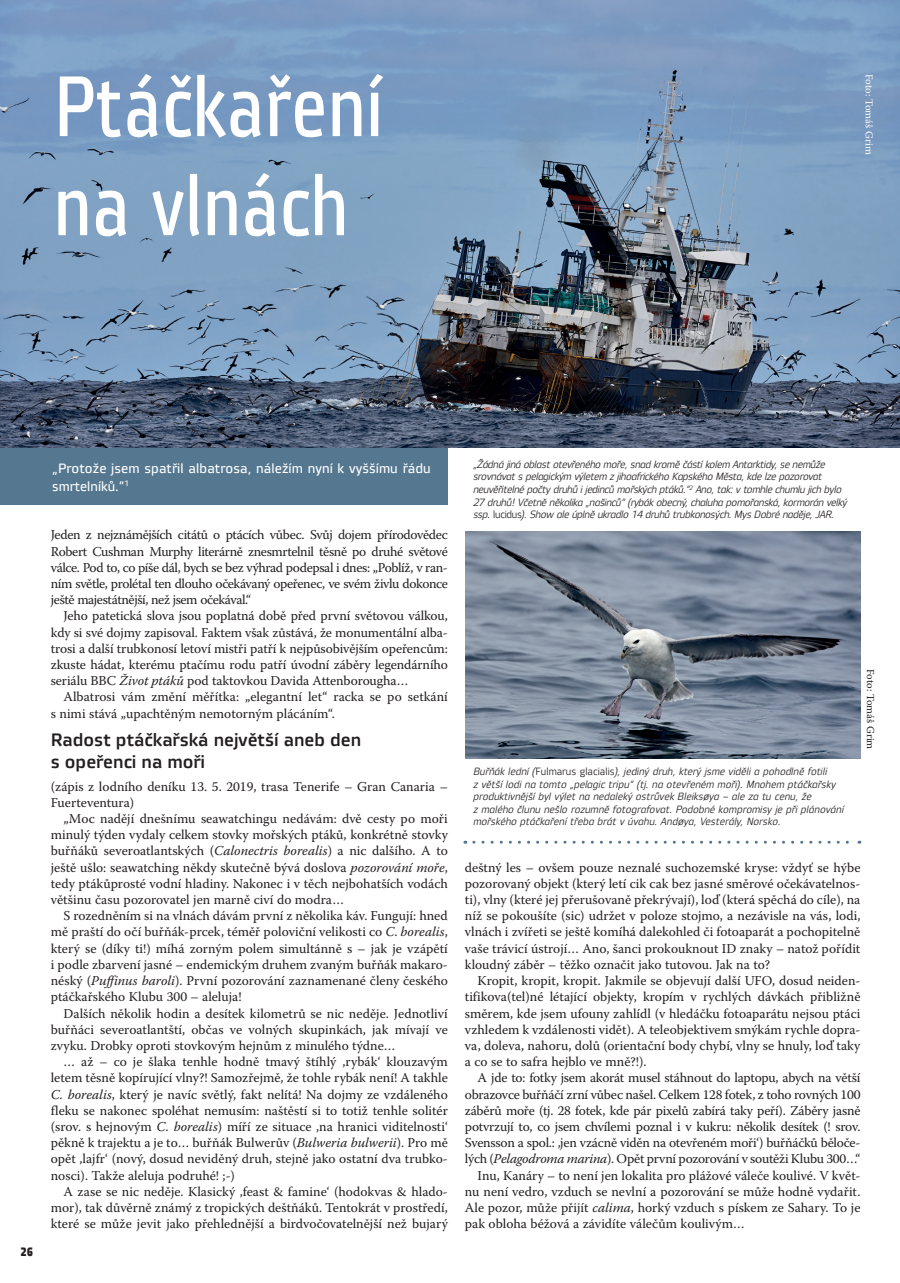
<style>
.page{position:relative;width:900px;height:1283px;background:#fff}
.page>*{position:absolute;margin:0;border:0;box-sizing:border-box;transform-origin:0 0}
.t1{font:85.5px/99px "Vida 22 Pro";letter-spacing:.01em;color:#fff}
.t2{font:18px/21.6px "Vida 33 Pro";color:#231f20}
.t3{font:13.5px/16.2px "Warnock Pro";color:#231f20;text-align:justify}
.t4{font:13.5px "Warnock Pro";letter-spacing:-.02em;color:#231f20}
.t5{font:13.5px/18px "Vida 32 Pro";letter-spacing:.005em;color:#fff}
.t6{font:700 12px "Vida 23 Pro";color:#231f20}
.t7{font:italic 10.5px/12.6px "Vida 31 Pro";letter-spacing:-.03em;color:#231f20}
.t8{font:italic 10.5px/12.6px "Vida 31 Pro";color:#231f20}
.t9{font:10.5px "Warnock Pro";color:#231f20}
.t10{font:10.5px "Warnock Pro";color:#fff}
.s1{font-style:italic}
.s2{font-style:normal}
</style>
<div class="page">
<div style="left:0;top:448px;width:448px;height:56px;background:#557890"></div>
<img style="left:0;top:0;width:900px;height:448px">
<img style="left:465px;top:531px;width:395px;height:227px">
<svg style="left:474px;top:840px;width:386px;height:3px"></svg>
<h1 class="t1" style="left:54px;top:53px;width:331px">Ptáčkaření na vlnách</h1>
<p class="t10" style="left:875px;top:74px;width:82px;rotate:90deg">Foto: Tomáš Grim</p>
<p class="t6" style="left:20px;top:1242px;width:14px">26</p>
<p class="t5" style="left:52px;top:458px;width:380px">„Protože jsem spatřil albatrosa, náležím nyní k vyššímu řádu smrtelníků.“<sup>1</sup></p>
<p class="t3" style="left:51px;top:526px;width:398px">Jeden z nejznámějších citátů o ptácích vůbec. Svůj dojem přírodovědec Robert Cushman Murphy literárně znesmrtelnil těsně po druhé světové válce. Pod to, co píše dál, bych se bez výhrad podepsal i dnes: „Poblíž, v ran&shy;ním světle, prolétal ten dlouho očekávaný opeřenec, ve svém živlu dokonce ještě majestátnější, než jsem očekával.“</p>
<p class="t3" style="left:51px;top:607px;width:398px;text-indent:13px">Jeho patetická slova jsou poplatná době před první světovou válkou, kdy si své dojmy zapisoval. Faktem však zůstává, že monumentální alba&shy;trosi a další trubkonosí letoví mistři patří k nejpůsobivějším opeřencům: zkuste hádat, kterému ptačímu rodu patří úvodní záběry legendárního seriálu BBC <span class="s1">Život ptáků</span> pod taktovkou Davida Attenborougha…</p>
<p class="t3" style="left:51px;top:688px;width:398px;text-indent:13px">Albatrosi vám změní měřítka: „elegantní let“ racka se po setkání s nimi stává „upachtěným nemotorným plácáním“.</p>
<h2 class="t2" style="left:51px;top:728px;width:312px">Radost ptáčkařská největší aneb den s opeřenci na moři</h2>
<p class="t3" style="left:51px;top:777px;width:398px">(zápis z lodního deníku 13. 5. 2019, trasa Tenerife – Gran Canaria –<br>Fuerteventura)</p>
<p class="t3" style="left:51px;top:810px;width:398px;text-indent:13px">„Moc nadějí dnešnímu seawatchingu nedávám: dvě cesty po moři minulý týden vydaly celkem stovky mořských ptáků, konkrétně stovky buřňáků severoatlantských (<span class="s1">Calonectris borealis</span>) a nic dalšího. A to ještě ušlo: seawatching někdy skutečně bývá doslova <span class="s1">pozorování moře</span>, tedy ptákůprosté vodní hladiny. Nakonec i v těch nejbohatších vodách většinu času pozorovatel jen marně civí do modra…</p>
<p class="t3" style="left:51px;top:907px;width:398px;text-indent:13px">S rozedněním si na vlnách dávám první z několika káv. Fungují: hned mě praští do očí buřňák-prcek, téměř poloviční velikosti co <span class="s1">C</span>. <span class="s1">borealis</span>, který se (díky ti!) míhá zorným polem simultánně s – jak je vzápětí i podle zbarvení jasné – endemickým druhem zvaným buřňák makaro&shy;néský (<span class="s1">Puffinus baroli</span>). První pozorování zaznamenané členy českého ptáčkařského Klubu 300 – aleluja!</p>
<p class="t3" style="left:51px;top:1004px;width:398px;text-indent:13px">Dalších několik hodin a desítek kilometrů se nic neděje. Jednotliví buřňáci severoatlantští, občas ve volných skupinkách, jak mívají ve zvyku. Drobky oproti stovkovým hejnům z minulého týdne…</p>
<p class="t3" style="left:51px;top:1053px;width:398px;text-indent:13px">… až – co je šlaka tenhle hodně tmavý štíhlý ‚rybák‘ klouzavým letem těsně kopírující vlny?! Samozřejmě, že tohle rybák není! A takhle <span class="s1">C. borealis</span>, který je navíc světlý, fakt nelítá! Na dojmy ze vzdáleného fleku se nakonec spoléhat nemusím: naštěstí si to totiž tenhle solitér (srov. s hejnovým <span class="s1">C. borealis</span>) míří ze situace ‚na hranici viditelnosti‘ pěkně k trajektu a je to… buřňák Bulwerův (<span class="s1">Bulweria bulwerii</span>). Pro mě opět ‚lajfr‘ (nový, dosud neviděný druh, stejně jako ostatní dva trubko&shy;nosci). Takže aleluja podruhé! ;-)</p>
<p class="t3" style="left:51px;top:1182px;width:398px;text-indent:13px">A zase se nic neděje. Klasický ‚feast &amp; famine‘ (hodokvas &amp; hlado&shy;mor), tak důvěrně známý z tropických deštňáků. Tentokrát v prostředí, které se může jevit jako přehlednější a birdvočovatelnější než bujarý</p>
<p class="t7" style="left:473px;top:457px;width:375px">„Žádná jiná oblast otevřeného moře, snad kromě částí kolem Antarktidy, se nemůže srovnávat s pelagickým výletem z jihoafrického Kapského Města, kde lze pozorovat neuvěřitelné počty druhů i jedinců mořských ptáků.“<sup>2</sup> Ano, tak: v tomhle chumlu jich bylo 27 druhů! Včetně několika „našinců“ (rybák obecný, chaluha pomořanská, kormorán velký ssp. <span class="s2">lucidus</span>). Show ale úplně ukradlo 14 druhů trubkonosých. Mys Dobré naděje, JAR.</p>
<p class="t8" style="left:473px;top:764px;width:372px">Buřňák lední (<span class="s2">Fulmarus glacialis</span>), jediný druh, který jsme viděli a pohodlně fotili<br>z větší lodi na tomto „pelagic tripu“ (tj. na otevřeném moři). Mnohem ptáčkařsky produktivnější byl výlet na nedaleký ostrůvek Bleiksøya – ale za tu cenu, že<br>z malého člunu nešlo rozumně fotografovat. Podobné kompromisy je při plánování mořského ptáčkaření třeba brát v úvahu. Andøya, Vesterály, Norsko.</p>
<p class="t9" style="left:877px;top:669px;width:82px;rotate:90deg">Foto: Tomáš Grim</p>
<p class="t3" style="left:465px;top:858px;width:397px">deštný les – ovšem pouze neznalé suchozemské kryse: vždyť se hýbe pozorovaný objekt (který letí cik cak bez jasné směrové očekávatelnos&shy;ti), vlny (které jej přerušovaně překrývají), loď (která spěchá do cíle), na níž se pokoušíte (sic) udržet v poloze stojmo, a nezávisle na vás, lodi, vlnách i zvířeti se ještě komíhá dalekohled či fotoaparát a pochopitelně vaše trávicí ústrojí… Ano, šanci prokouknout ID znaky – natož pořídit kloudný záběr – těžko označit jako tutovou. Jak na to?</p>
<p class="t3" style="left:465px;top:972px;width:397px;text-indent:13px">Kropit, kropit, kropit. Jakmile se objevují další UFO, dosud neiden&shy;tifikova(tel)né létající objekty, kropím v rychlých dávkách přibližně směrem, kde jsem ufouny zahlídl (v hledáčku fotoaparátu nejsou ptáci vzhledem k vzdálenosti vidět). A teleobjektivem smýkám rychle dopra&shy;va, doleva, nahoru, dolů (orientační body chybí, vlny se hnuly, loď taky a co se to safra hejblo ve mně?!).</p>
<p class="t4" style="left:477px;top:1069px;width:384px">A jde to: fotky jsem akorát musel stáhnout do laptopu, abych na větší</p>
<p class="t4" style="left:465px;top:1085px;width:397px">obrazovce buřňáčí zrní vůbec našel. Celkem 128 fotek, z toho rovných 100</p>
<p class="t4" style="left:465px;top:1102px;width:397px">záběrů moře (tj. 28 fotek, kde pár pixelů zabírá taky peří). Záběry jasně</p>
<p class="t4" style="left:465px;top:1118px;width:397px">potvrzují to, co jsem chvílemi poznal i v kukru: několik desítek (! srov.</p>
<p class="t4" style="left:465px;top:1134px;width:397px">Svensson a spol.: ‚jen vzácně viděn na otevřeném moři‘) buřňáčků běloče-</p>
<p class="t4" style="left:465px;top:1150px;width:397px">lých (<span class="s1">Pelagodroma marina</span>). Opět první pozorování v soutěži Klubu 300…“</p>
<p class="t3" style="left:477px;top:1166px;width:384px">Inu, Kanáry – to není jen lokalita pro plážové váleče koulivé. V květ-</p>
<p class="t3" style="left:465px;top:1182px;width:397px">nu není vedro, vzduch se nevlní a pozorování se může hodně vydařit.</p>
<p class="t3" style="left:465px;top:1199px;width:397px">Ale pozor, může přijít <span class="s1">calima</span>, horký vzduch s pískem ze Sahary. To je</p>
<p class="t3" style="left:465px;top:1215px;width:281px">pak obloha béžová a závidíte válečům koulivým…</p>
</div>
